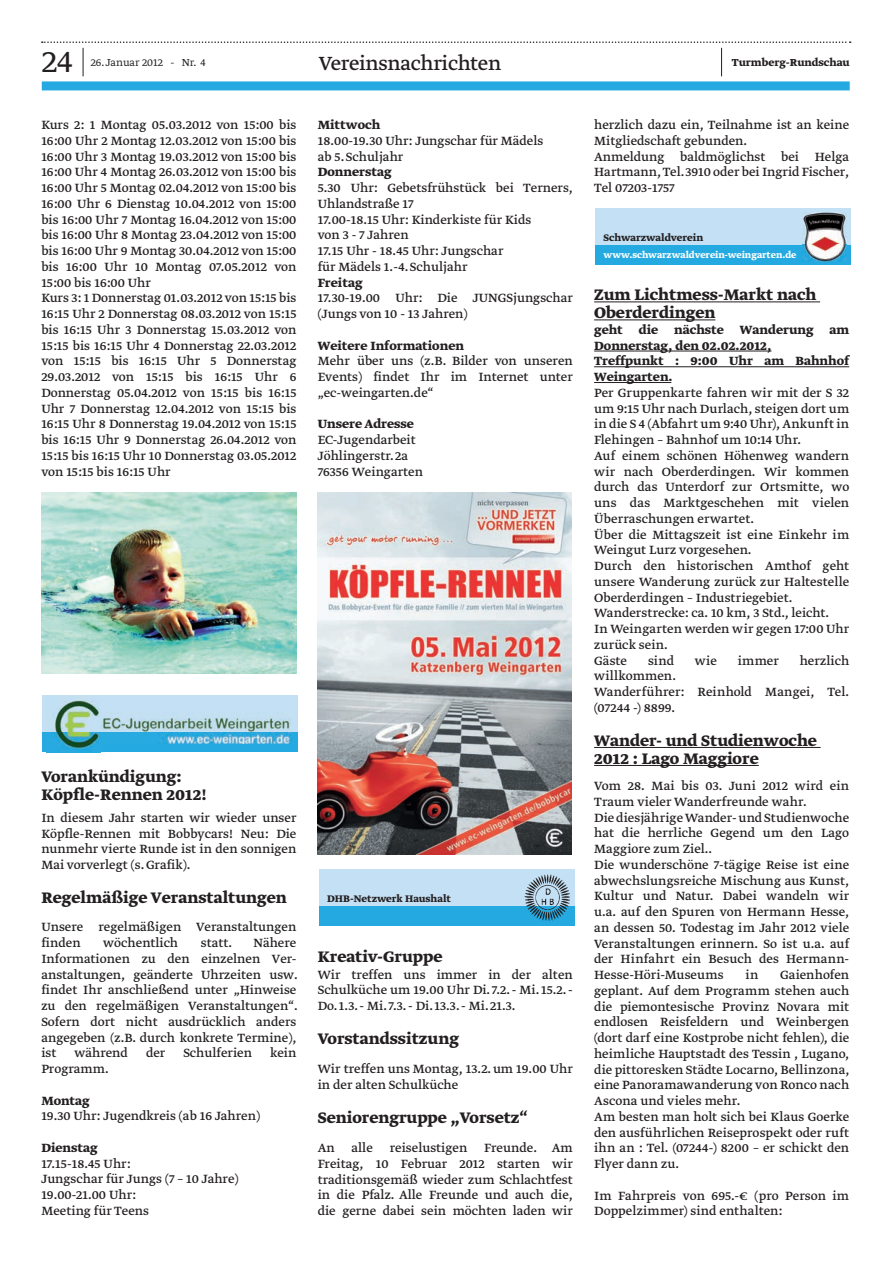
<style>
.page{position:relative;width:893px;height:1263px;background:#fff}
.page>*{position:absolute;margin:0;border:0;box-sizing:border-box;transform-origin:0 0}
.t1{font:300 36px "Greta Text Std";color:#231f20}
.t2{font:22.5px "Greta Text Std";letter-spacing:-.015em;color:#231f20}
.t3{font:700 18px/18px "Greta Text Std";color:#231f20}
.t4{font:14.1px/15.8px "Greta Text Std";color:#231f20}
.t5{font:300 12px "Greta Text Std";color:#231f20}
.t6{font:700 12px "Greta Text Std";color:#231f20}
.t7{font:700 11.25px "Greta Text Std";color:#231f20}
.t8{font:700 10.5px "Greta Text Std";color:#fff}
.s1{font-weight:700}
</style>
<div class="page">
<div style="left:42px;top:81px;width:808px;height:9px;background:#24aae1"></div>
<svg style="left:42px;top:41px;width:809px;height:35px"></svg>
<hr style="left:594px;top:301px;width:226px;height:1px;background:#231f20">
<hr style="left:594px;top:319px;width:121px;height:1px;background:#231f20">
<hr style="left:594px;top:351px;width:177px;height:1px;background:#231f20">
<hr style="left:594px;top:366px;width:255px;height:1px;background:#231f20">
<hr style="left:594px;top:382px;width:77px;height:1px;background:#231f20">
<hr style="left:594px;top:747px;width:227px;height:1px;background:#231f20">
<hr style="left:594px;top:765px;width:165px;height:1px;background:#231f20">
<img style="left:41px;top:492px;width:255px;height:182px">
<div style="left:42px;top:696px;width:255px;height:56px;background:#c3e0f4"></div>
<div style="left:42px;top:733px;width:255px;height:19px;background:#24aae1"></div>
<img style="left:46px;top:700px;width:54px;height:52px">
<img style="left:101px;top:714px;width:191px;height:30px">
<img style="left:318px;top:492px;width:254px;height:362px">
<div style="left:319px;top:869px;width:255px;height:56px;background:#c3e0f4"></div>
<div style="left:319px;top:906px;width:255px;height:19px;background:#24aae1"></div>
<img style="left:524px;top:874px;width:46px;height:47px">
<div style="left:595px;top:208px;width:255px;height:56px;background:#c3e0f4"></div>
<div style="left:595px;top:245px;width:255px;height:19px;background:#24aae1"></div>
<img style="left:803px;top:212px;width:43px;height:49px">
<p class="t1" style="left:42px;top:39px;width:33px">24</p>
<p class="t5" style="left:91px;top:55px;width:116px">26. Januar 2012 - Nr. 4</p>
<p class="t2" style="left:319px;top:49px;width:184px">Vereinsnachrichten</p>
<p class="t6" style="left:732px;top:58px;width:119px">Turmberg-Rundschau</p>
<p class="t4" style="left:41px;top:116px;width:257px">Kurs 2: 1 Montag 05.03.2012 von 15:00 bis 16:00 Uhr 2 Montag 12.03.2012 von 15:00 bis 16:00 Uhr 3 Montag 19.03.2012 von 15:00 bis 16:00 Uhr 4 Montag 26.03.2012 von 15:00 bis 16:00 Uhr 5 Montag 02.04.2012 von 15:00 bis 16:00 Uhr 6 Dienstag 10.04.2012 von 15:00 bis 16:00 Uhr 7 Montag 16.04.2012 von 15:00 bis 16:00 Uhr 8 Montag 23.04.2012 von 15:00 bis 16:00 Uhr 9 Montag 30.04.2012 von 15:00 bis 16:00 Uhr 10 Montag 07.05.2012 von 15:00 bis 16:00 Uhr<br>Kurs 3: 1 Donnerstag 01.03.2012 von 15:15 bis 16:15 Uhr 2 Donnerstag 08.03.2012 von 15:15 bis 16:15 Uhr 3 Donnerstag 15.03.2012 von 15:15 bis 16:15 Uhr 4 Donnerstag 22.03.2012 von 15:15 bis 16:15 Uhr 5 Donnerstag 29.03.2012 von 15:15 bis 16:15 Uhr 6<br>Donnerstag 05.04.2012 von 15:15 bis 16:15<br>Uhr 7 Donnerstag 12.04.2012 von 15:15 bis 16:15 Uhr 8 Donnerstag 19.04.2012 von 15:15 bis 16:15 Uhr 9 Donnerstag 26.04.2012 von 15:15 bis 16:15 Uhr 10 Donnerstag 03.05.2012 von 15:15 bis 16:15 Uhr</p>
<p class="t4" style="left:318px;top:116px;width:257px"><span class="s1">Mittwoch<br></span>18.00-19.30 Uhr: Jungschar fü r Mädels<br>ab 5. Schuljahr<br><span class="s1">Donnerstag<br></span>5.30 Uhr: Gebetsfrü hstü ck bei Terners,<br>Uhlandstraße 17<br>17.00-18.15 Uhr: Kinderkiste fü r Kids<br>von 3 - 7 Jahren<br>17.15 Uhr - 18.45 Uhr: Jungschar<br>fü r Mädels 1.-4. Schuljahr<br><span class="s1">Freitag<br></span>17.30-19.00 Uhr: Die JUNGSjungschar (Jungs von 10 - 13 Jahren)</p>
<p class="t4" style="left:318px;top:337px;width:257px"><span class="s1">Weitere Informationen<br></span>Mehr ü ber uns (z.B. Bilder von unseren<br>Events) findet Ihr im Internet unter „ec-weingarten.de“</p>
<p class="t4" style="left:318px;top:416px;width:107px"><span class="s1">Unsere Adresse<br></span>EC-Jugendarbeit<br>Jöhlingerstr. 2a<br>76356 Weingarten</p>
<p class="t3" style="left:41px;top:768px;width:167px">Vorankü ndigung:<br>Köpfle-Rennen 2012!</p>
<p class="t4" style="left:41px;top:809px;width:257px;text-align:justify">In diesem Jahr starten wir wieder unser Köpfle-Rennen mit Bobbycars! Neu: Die nunmehr vierte Runde ist in den sonnigen Mai vorverlegt (s. Grafik).</p>
<p class="t3" style="left:41px;top:889px;width:247px">Regelmäßige Veranstaltungen</p>
<p class="t4" style="left:41px;top:918px;width:257px">Unsere regelmäßigen Veranstaltungen finden</p>
<p class="t4" style="left:41px;top:934px;width:258px;text-align:justify;text-indent:212px">Nähere Informationen zu den einzelnen Ver&shy;anstaltungen, geänderte Uhrzeiten usw. findet Ihr anschließend unter „Hinweise zu den regelmäßigen Veranstaltungen“.<br>Sofern dort nicht ausdrü cklich anders angegeben (z.B. durch konkrete Termine), ist</p>
<p class="t4" style="left:103px;top:934px;width:76px">wöchentlich</p>
<p class="t4" style="left:201px;top:934px;width:33px">statt.</p>
<p class="t4" style="left:74px;top:1044px;width:55px">während</p>
<p class="t4" style="left:146px;top:1044px;width:21px">der</p>
<p class="t4" style="left:183px;top:1044px;width:70px">Schulferien</p>
<p class="t4" style="left:270px;top:1044px;width:28px">kein</p>
<p class="t4" style="left:41px;top:1060px;width:69px">Programm.</p>
<p class="t4" style="left:41px;top:1092px;width:220px"><span class="s1">Montag<br></span>19.30 Uhr: Jugendkreis (ab 16 Jahren)</p>
<p class="t4" style="left:41px;top:1139px;width:199px"><span class="s1">Dienstag<br></span>17.15-18.45 Uhr:<br>Jungschar fü r Jungs (7 – 10 Jahre)<br>19.00-21.00 Uhr:<br>Meeting fü r Teens</p>
<p class="t7" style="left:327px;top:894px;width:125px">DHB-Netzwerk Haushalt</p>
<p class="t3" style="left:318px;top:948px;width:126px">Kreativ-Gruppe</p>
<p class="t4" style="left:318px;top:966px;width:257px;text-align:justify">Wir treffen uns immer in der alten Schulkü che um 19.00 Uhr Di. 7.2. - Mi. 15.2. - Do. 1.3. - Mi. 7.3. - Di. 13.3. - Mi. 21.3.</p>
<p class="t3" style="left:318px;top:1030px;width:143px">Vorstandssitzung</p>
<p class="t4" style="left:318px;top:1060px;width:257px">Wir treffen uns Montag, 13.2. um 19.00 Uhr in der alten Schulkü che</p>
<p class="t3" style="left:318px;top:1109px;width:212px">Seniorengruppe „Vorsetz“</p>
<p class="t4" style="left:318px;top:1139px;width:257px;text-align:justify">An alle reiselustigen Freunde. Am Freitag, 10 Februar 2012 starten wir traditionsgemäß wieder zum Schlachtfest in die Pfalz. Alle Freunde und auch die, die gerne dabei sein möchten laden wir</p>
<p class="t4" style="left:594px;top:116px;width:257px">herzlich dazu ein, Teilnahme ist an keine<br>Mitgliedschaft gebunden.<br>Anmeldung baldmöglichst bei Helga<br>Hartmann, Tel.3910 oder bei Ingrid Fischer,<br>Tel 07203-1757</p>
<p class="t7" style="left:604px;top:233px;width:101px">Schwarzwaldverein</p>
<p class="t8" style="left:604px;top:250px;width:194px">www.schwarzwaldverein-weingarten.de</p>
<p class="t3" style="left:594px;top:287px;width:224px">Zum Lichtmess-Markt nach<br>Oberderdingen</p>
<p class="t4" style="left:594px;top:321px;width:257px"><span class="s1">geht die nächste Wanderung am<br>Donnerstag, den 02.02.2012,<br>Treffpunkt : 9:00 Uhr am Bahnhof<br>Weingarten.<br></span>Per Gruppenkarte fahren wir mit der S 32 um 9:15 Uhr nach Durlach, steigen dort um in die S 4 (Abfahrt um 9:40 Uhr), Ankunft in<br>Flehingen – Bahnhof um 10:14 Uhr.<br>Auf einem schönen Höhenweg wandern wir nach Oberderdingen. Wir kommen durch das Unterdorf zur Ortsmitte, wo uns das Marktgeschehen mit vielen<br>Überraschungen erwartet.<br>Über die Mittagszeit ist eine Einkehr im<br>Weingut Lurz vorgesehen.<br>Durch den historischen Amthof geht unsere Wanderung zurü ck zur Haltestelle<br>Oberderdingen – Industriegebiet.<br>Wanderstrecke: ca. 10 km, 3 Std., leicht.<br>In Weingarten werden wir gegen 17:00 Uhr zurü ck sein.<br>Gäste</p>
<p class="t4" style="left:648px;top:652px;width:27px">sind</p>
<p class="t4" style="left:695px;top:652px;width:23px">wie</p>
<p class="t4" style="left:738px;top:652px;width:43px">immer</p>
<p class="t4" style="left:800px;top:652px;width:51px">herzlich</p>
<p class="t4" style="left:594px;top:668px;width:257px">willkommen.<br>Wanderfü hrer: Reinhold Mangei, Tel. (07244 -) 8899.</p>
<p class="t3" style="left:594px;top:732px;width:224px">Wander- und Studienwoche<br>2012 : Lago Maggiore</p>
<p class="t4" style="left:594px;top:777px;width:257px">Vom 28. Mai bis 03. Juni 2012 wird ein Traum vieler Wanderfreunde wahr.<br>Die diesjährige Wander- und Studienwoche hat die herrliche Gegend um den Lago Maggiore zum Ziel..<br>Die wunderschöne 7-tägige Reise ist eine abwechslungsreiche Mischung aus Kunst, Kultur und Natur. Dabei wandeln wir u.a. auf den Spuren von Hermann Hesse, an dessen 50. Todestag im Jahr 2012 viele Veranstaltungen erinnern. So ist u.a. auf der Hinfahrt ein Besuch des Hermann-Hesse-Höri-Museums</p>
<p class="t4" style="left:594px;top:966px;width:257px;text-indent:186px">Gaienhofen geplant. Auf dem Programm stehen auch die piemontesische Provinz Novara mit endlosen Reisfeldern und Weinbergen (dort darf eine Kostprobe nicht fehlen), die heimliche Hauptstadt des Tessin , Lugano, die pittoresken Städte Locarno, Bellinzona, eine Panoramawanderung von Ronco nach Ascona und vieles mehr.<br>Am besten man holt sich bei Klaus Goerke den ausfü hrlichen Reiseprospekt oder ruft ihn an : Tel. (07244-) 8200 – er schickt den Flyer dann zu.</p>
<p class="t4" style="left:594px;top:1187px;width:257px">Im Fahrpreis von 695.-€ (pro Person im<br>Doppelzimmer) sind enthalten:</p>
<p class="t4" style="left:746px;top:966px;width:14px">in</p>
</div>
